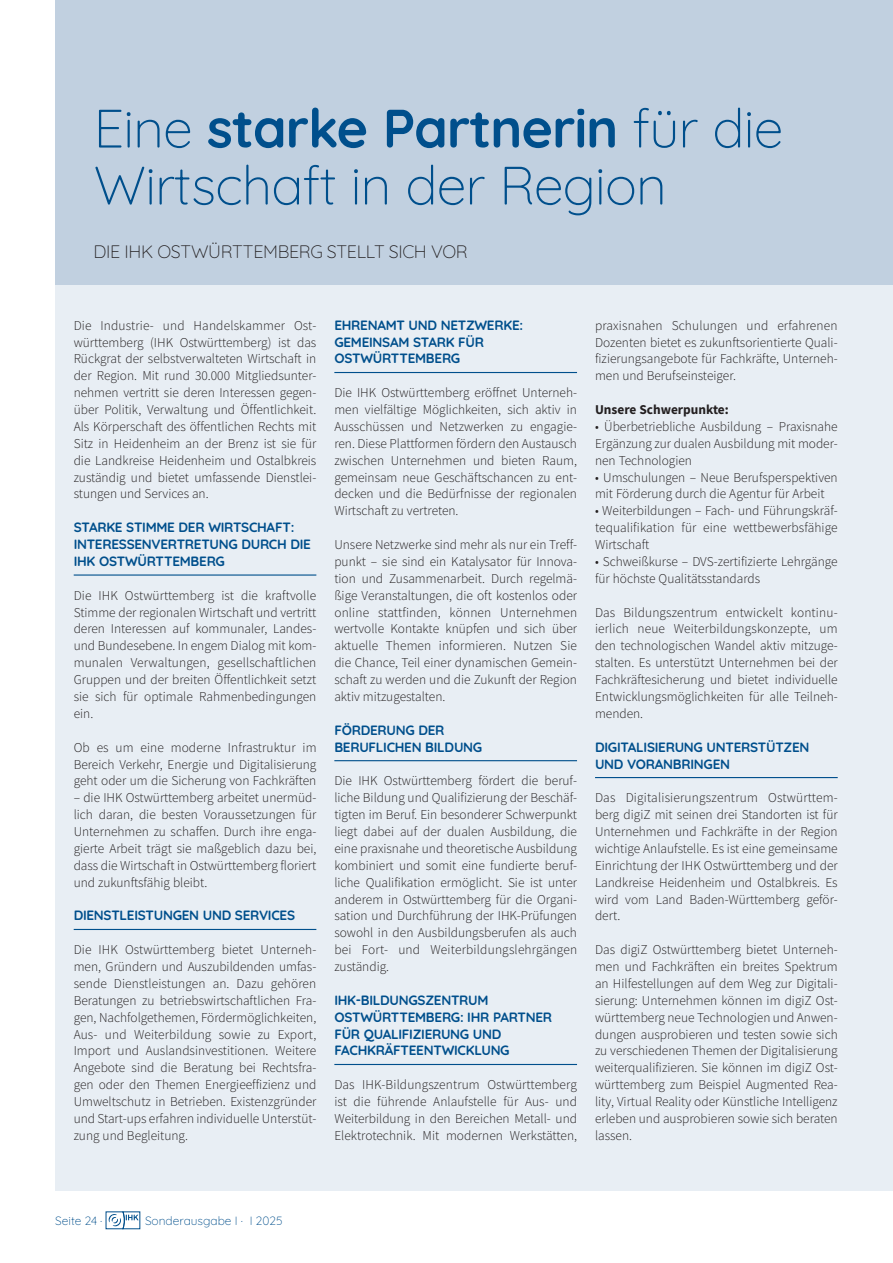
<style>
.page{position:relative;width:893px;height:1263px;background:#fff}
.page>*{position:absolute;margin:0;border:0;box-sizing:border-box;transform-origin:0 0}
.t1{font:300 54px/57px "Quicksand";letter-spacing:-.02em;color:#004f8c}
.t2{font:300 18px "Quicksand";letter-spacing:-.02em;color:#231f20}
.t3{font:300 13.5px/16.8px "Source Sans Pro";color:#231f20;text-align:justify}
.t4{font:700 13.5px/16.8px "Quicksand";letter-spacing:-.02em;color:#004f8c}
.t5{font:700 13.5px "Source Sans Pro";color:#231f20}
.t6{font:300 12px "Quicksand";color:#004f8c}
.s1{font-weight:700}
</style>
<div class="page">
<svg style="left:106px;top:1211px;width:34px;height:18px"></svg>
<div style="left:55px;top:236px;width:838px;height:954px;background:#e8eef4"></div>
<div style="left:55px;top:0;width:838px;height:285px;background:#c1d0e0"></div>
<hr style="left:74px;top:574px;width:242px;height:2px;background:#004f8c">
<hr style="left:74px;top:929px;width:242px;height:1px;background:#004f8c">
<hr style="left:334px;top:372px;width:243px;height:1px;background:#004f8c">
<hr style="left:334px;top:760px;width:243px;height:1px;background:#004f8c">
<hr style="left:334px;top:1064px;width:243px;height:1px;background:#004f8c">
<hr style="left:595px;top:777px;width:243px;height:1px;background:#004f8c">
<h1 class="t1" style="left:94px;top:95px;width:691px">Eine <span class="s1">starke Partnerin</span> für die<br>Wirtschaft in der Region</h1>
<h2 class="t2" style="left:94px;top:237px;width:376px">DIE IHK OSTWÜRTTEMBERG STELLT SICH VOR</h2>
<p class="t3" style="left:74px;top:317px;width:244px">Die Industrie- und Handelskammer Ost&shy;württemberg (IHK Ostwürttemberg) ist das Rückgrat der selbstverwalteten Wirtschaft in der Region. Mit rund 30.000 Mitgliedsunter&shy;nehmen vertritt sie deren Interessen gegen&shy;über Politik, Verwaltung und Öffentlichkeit.<br>Als Körperschaft des öffentlichen Rechts mit Sitz in Heidenheim an der Brenz ist sie für die Landkreise Heidenheim und Ostalbkreis zuständig und bietet umfassende Dienstlei&shy;stungen und Services an.</p>
<p class="t4" style="left:74px;top:518px;width:239px">STARKE STIMME DER WIRTSCHAFT:<br>INTERESSENVERTRETUNG DURCH DIE<br>IHK OSTWÜRTTEMBERG</p>
<p class="t3" style="left:74px;top:587px;width:244px">Die IHK Ostwürttemberg ist die kraftvolle Stimme der regionalen Wirtschaft und vertritt deren Interessen auf kommunaler, Landes&shy;und Bundesebene. In engem Dialog mit kom&shy;munalen Verwaltungen, gesellschaftlichen Gruppen und der breiten Öffentlichkeit setzt sie sich für optimale Rahmenbedingungen ein.</p>
<p class="t3" style="left:74px;top:739px;width:244px">Ob es um eine moderne Infrastruktur im Bereich Verkehr, Energie und Digitalisierung geht oder um die Sicherung von Fachkräften</p>
<p class="t3" style="left:74px;top:789px;width:244px">– die IHK Ostwürttemberg arbeitet unermüd&shy;lich daran, die besten Voraussetzungen für Unternehmen zu schaffen. Durch ihre enga&shy;gierte Arbeit trägt sie maßgeblich dazu bei, dass die Wirtschaft in Ostwürttemberg floriert und zukunftsfähig bleibt.</p>
<p class="t4" style="left:74px;top:906px;width:223px">DIENSTLEISTUNGEN UND SERVICES</p>
<p class="t3" style="left:74px;top:941px;width:244px">Die IHK Ostwürttemberg bietet Unterneh&shy;men, Gründern und Auszubildenden umfas&shy;sende Dienstleistungen an. Dazu gehören Beratungen zu betriebswirtschaftlichen Fra&shy;gen, Nachfolgethemen, Fördermöglichkeiten, Aus- und Weiterbildung sowie zu Export, Import und Auslandsinvestitionen. Weitere Angebote sind die Beratung bei Rechtsfra&shy;gen oder den Themen Energieeffizienz und Umweltschutz in Betrieben. Existenzgründer und Start-ups erfahren individuelle Unterstüt&shy;zung und Begleitung.</p>
<p class="t4" style="left:334px;top:315px;width:190px">EHRENAMT UND NETZWERKE:<br>GEMEINSAM STARK FÜR<br>OSTWÜRTTEMBERG</p>
<p class="t3" style="left:334px;top:384px;width:244px">Die IHK Ostwürttemberg eröffnet Unterneh&shy;men vielfältige Möglichkeiten, sich aktiv in Ausschüssen und Netzwerken zu engagie&shy;ren. Diese Plattformen fördern den Austausch zwischen Unternehmen und bieten Raum, gemeinsam neue Geschäftschancen zu ent&shy;decken und die Bedürfnisse der regionalen Wirtschaft zu vertreten.</p>
<p class="t3" style="left:334px;top:536px;width:244px">Unsere Netzwerke sind mehr als nur ein Treff&shy;punkt – sie sind ein Katalysator für Innova&shy;tion und Zusammenarbeit. Durch regelmä&shy;ßige Veranstaltungen, die oft kostenlos oder online stattfinden, können Unternehmen wertvolle Kontakte knüpfen und sich über aktuelle Themen informieren. Nutzen Sie die Chance, Teil einer dynamischen Gemein&shy;schaft zu werden und die Zukunft der Region aktiv mitzugestalten.</p>
<p class="t4" style="left:334px;top:720px;width:149px">FÖRDERUNG DER<br>BERUFLICHEN BILDUNG</p>
<p class="t3" style="left:334px;top:772px;width:244px">Die IHK Ostwürttemberg fördert die beruf&shy;liche Bildung und Qualifizierung der Beschäf&shy;tigten im Beruf. Ein besonderer Schwerpunkt liegt dabei auf der dualen Ausbildung, die eine praxisnahe und theoretische Ausbildung kombiniert und somit eine fundierte beruf&shy;liche Qualifikation ermöglicht. Sie ist unter anderem in Ostwürttemberg für die Organi&shy;sation und Durchführung der IHK-Prüfungen sowohl in den Ausbildungsberufen als auch bei Fort- und Weiterbildungslehrgängen zuständig.</p>
<p class="t4" style="left:334px;top:990px;width:219px">IHK-BILDUNGSZENTRUM<br>OSTWÜRTTEMBERG: IHR PARTNER<br>FÜR QUALIFIZIERUNG UND<br>FACHKRÄFTEENTWICKLUNG</p>
<p class="t3" style="left:334px;top:1076px;width:244px">Das IHK-Bildungszentrum Ostwürttemberg ist die führende Anlaufstelle für Aus- und Weiterbildung in den Bereichen Metall- und Elektrotechnik. Mit modernen Werkstätten,</p>
<p class="t3" style="left:595px;top:317px;width:244px">praxisnahen Schulungen und erfahrenen Dozenten bietet es zukunftsorientierte Quali&shy;fizierungsangebote für Fachkräfte, Unterneh&shy;men und Berufseinsteiger.</p>
<p class="t5" style="left:595px;top:400px;width:135px">Unsere Schwerpunkte:</p>
<p class="t3" style="left:595px;top:418px;width:244px">• Überbetriebliche Ausbildung – Praxisnahe Ergänzung zur dualen Ausbildung mit moder&shy;nen Technologien</p>
<p class="t3" style="left:595px;top:469px;width:244px">• Umschulungen – Neue Berufsperspektiven mit Förderung durch die Agentur für Arbeit</p>
<p class="t3" style="left:595px;top:502px;width:244px">• Weiterbildungen – Fach- und Führungskräf&shy;tequalifikation für eine wettbewerbsfähige Wirtschaft</p>
<p class="t3" style="left:595px;top:553px;width:244px">• Schweißkurse – DVS-zertifizierte Lehrgänge für höchste Qualitätsstandards</p>
<p class="t3" style="left:595px;top:604px;width:244px">Das Bildungszentrum entwickelt kontinu&shy;ierlich neue Weiterbildungskonzepte, um den technologischen Wandel aktiv mitzuge&shy;stalten. Es unterstützt Unternehmen bei der Fachkräftesicherung und bietet individuelle Entwicklungsmöglichkeiten für alle Teilneh&shy;menden.</p>
<p class="t4" style="left:595px;top:737px;width:216px">DIGITALISIERUNG UNTERSTÜTZEN<br>UND VORANBRINGEN</p>
<p class="t3" style="left:595px;top:789px;width:244px">Das Digitalisierungszentrum Ostwürttem&shy;berg digiZ mit seinen drei Standorten ist für Unternehmen und Fachkräfte in der Region wichtige Anlaufstelle. Es ist eine gemeinsame Einrichtung der IHK Ostwürttemberg und der Landkreise Heidenheim und Ostalbkreis. Es wird vom Land Baden-Württemberg geför&shy;dert.</p>
<p class="t3" style="left:595px;top:941px;width:244px">Das digiZ Ostwürttemberg bietet Unterneh&shy;men und Fachkräften ein breites Spektrum an Hilfestellungen auf dem Weg zur Digitali&shy;sierung: Unternehmen können im digiZ Ost&shy;württemberg neue Technologien und Anwen&shy;dungen ausprobieren und testen sowie sich zu verschiedenen Themen der Digitalisierung weiterqualifizieren. Sie können im digiZ Ost&shy;württemberg zum Beispiel Augmented Rea&shy;lity, Virtual Reality oder Künstliche Intelligenz erleben und ausprobieren sowie sich beraten lassen.</p>
<p class="t6" style="left:55px;top:1211px;width:49px">Seite 24 ·</p>
<p class="t6" style="left:145px;top:1211px;width:139px">Sonderausgabe I · I 2025</p>
</div>
